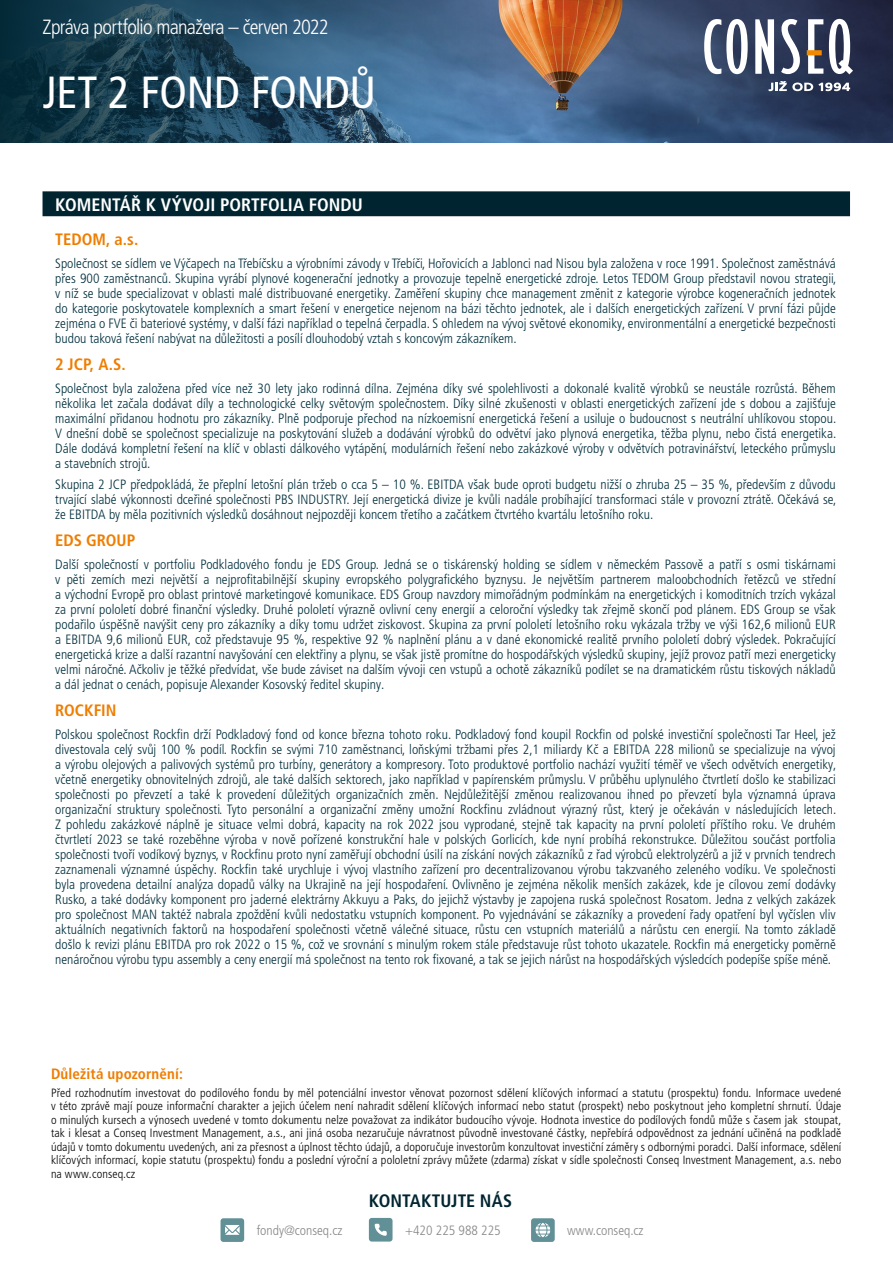
<style>
.page{position:relative;width:893px;height:1263px;background:#fff}
.page>*{position:absolute;margin:0;border:0;box-sizing:border-box;transform-origin:0 0}
.t1{font:condensed 45px "Frutiger LT Pro";letter-spacing:-.005em;color:#fff}
.t2{font:300 condensed 20.55px "Frutiger LT Pro";letter-spacing:-.035em;color:#fff}
.t3{font:700 condensed 18px "Frutiger LT Pro";color:#fff}
.t4{font:700 condensed 18px "Frutiger LT Pro";color:#002531}
.t5{font:700 condensed 16.5px "Frutiger LT Pro";color:#ef7d00}
.t6{font:700 condensed 15px "Frutiger LT Pro";letter-spacing:.01em;color:#ef7d00}
.t7{font:300 condensed 13.5px/15px "Frutiger LT Pro";color:#002f3d;text-align:justify}
.t8{font:300 condensed 13.5px "Frutiger LT Pro";color:#878787}
.t9{font:300 condensed 12px/13.5px "Frutiger LT Pro";letter-spacing:.01em;color:#000;text-align:justify}
</style>
<div class="page">
<img style="left:496px;top:0;width:397px;height:142px">
<svg style="left:0;top:0;width:496px;height:142px;background:#2a516c"></svg>
<svg style="left:808px;top:19px;width:15px;height:55px"></svg>
<svg style="left:704px;top:19px;width:44px;height:55px"></svg>
<svg style="left:755px;top:19px;width:19px;height:55px"></svg>
<svg style="left:781px;top:19px;width:19px;height:55px"></svg>
<svg style="left:829px;top:19px;width:24px;height:55px"></svg>
<div style="left:807px;top:50px;width:15px;height:5px;background:#f18a00"></div>
<svg style="left:769px;top:81px;width:81px;height:10px"></svg>
<svg style="left:220px;top:1218px;width:24px;height:24px"></svg>
<svg style="left:369px;top:1218px;width:24px;height:23px"></svg>
<svg style="left:531px;top:1218px;width:24px;height:24px"></svg>
<div style="left:43px;top:191px;width:807px;height:25px;background:#002531"></div>
<h2 class="t2" style="left:43px;top:15px;width:288px">Zpráva portfolio manažera – červen 2022</h2>
<h1 class="t1" style="left:43px;top:66px;width:335px">JET 2 FOND FONDŮ</h1>
<h3 class="t3" style="left:55px;top:194px;width:309px">KOMENTÁŘ K VÝVOJI PORTFOLIA FONDU</h3>
<p class="t5" style="left:55px;top:229px;width:85px">TEDOM, a.s.</p>
<p class="t7" style="left:55px;top:256px;width:782px">Společnost se sídlem ve Výčapech na Třebíčsku a výrobními závody v Třebíči, Hořovicích a Jablonci nad Nisou byla založena v roce 1991. Společnost zaměstnává přes 900 zaměstnanců. Skupina vyrábí plynové kogenerační jednotky a provozuje tepelně energetické zdroje. Letos TEDOM Group představil novou strategii, v níž se bude specializovat v oblasti malé distribuované energetiky. Zaměření skupiny chce management změnit z kategorie výrobce kogeneračních jednotek do kategorie poskytovatele komplexních a smart řešení v energetice nejenom na bázi těchto jednotek, ale i dalších energetických zařízení. V první fázi půjde zejména o FVE či bateriové systémy, v další fázi například o tepelná čerpadla. S ohledem na vývoj světové ekonomiky, environmentální a energetické bezpečnosti budou taková řešení nabývat na důležitosti a posílí dlouhodobý vztah s koncovým zákazníkem.</p>
<p class="t5" style="left:55px;top:354px;width:72px">2 JCP, A.S.</p>
<p class="t7" style="left:55px;top:381px;width:782px">Společnost byla založena před více než 30 lety jako rodinná dílna. Zejména díky své spolehlivosti a dokonalé kvalitě výrobků se neustále rozrůstá. Během několika let začala dodávat díly a technologické celky světovým společnostem. Díky silné zkušenosti v oblasti energetických zařízení jde s dobou a zajišťuje maximální přidanou hodnotu pro zákazníky. Plně podporuje přechod na nízkoemisní energetická řešení a usiluje o budoucnost s neutrální uhlíkovou stopou.<br>V dnešní době se společnost specializuje na poskytování služeb a dodávání výrobků do odvětví jako plynová energetika, těžba plynu, nebo čistá energetika.<br>Dále dodává kompletní řešení na klíč v oblasti dálkového vytápění, modulárních řešení nebo zakázkové výroby v odvětvích potravinářství, leteckého průmyslu a stavebních strojů.</p>
<p class="t7" style="left:55px;top:477px;width:783px">Skupina 2 JCP předpokládá, že přeplní letošní plán tržeb o cca 5 – 10 %. EBITDA však bude oproti budgetu nižší o zhruba 25 – 35 %, především z důvodu trvající slabé výkonnosti dceřiné společnosti PBS INDUSTRY. Její energetická divize je kvůli nadále probíhající transformaci stále v provozní ztrátě. Očekává se, že EBITDA by měla pozitivních výsledků dosáhnout nejpozději koncem třetího a začátkem čtvrtého kvartálu letošního roku.</p>
<p class="t5" style="left:55px;top:530px;width:82px">EDS GROUP</p>
<p class="t7" style="left:55px;top:557px;width:782px">Další společností v portfoliu Podkladového fondu je EDS Group. Jedná se o tiskárenský holding se sídlem v německém Passově a patří s osmi tiskárnami v pěti zemích mezi největší a nejprofitabilnější skupiny evropského polygrafického byznysu. Je největším partnerem maloobchodních řetězců ve střední a východní Evropě pro oblast printové marketingové komunikace. EDS Group navzdory mimořádným podmínkám na energetických i komoditních trzích vykázal za první pololetí dobré finanční výsledky. Druhé pololetí výrazně ovlivní ceny energií a celoroční výsledky tak zřejmě skončí pod plánem. EDS Group se však podařilo úspěšně navýšit ceny pro zákazníky a díky tomu udržet ziskovost. Skupina za první pololetí letošního roku vykázala tržby ve výši 162,6 milionů EUR a EBITDA 9,6 milionů EUR, což představuje 95 %, respektive 92 % naplnění plánu a v dané ekonomické realitě prvního pololetí dobrý výsledek. Pokračující energetická krize a další razantní navyšování cen elektřiny a plynu, se však jistě promítne do hospodářských výsledků skupiny, jejíž provoz patří mezi energeticky velmi náročné. Ačkoliv je těžké předvídat, vše bude záviset na dalším vývoji cen vstupů a ochotě zákazníků podílet se na dramatickém růstu tiskových nákladů a dál jednat o cenách, popisuje Alexander Kosovský ředitel skupiny.</p>
<p class="t5" style="left:55px;top:700px;width:63px">ROCKFIN</p>
<p class="t7" style="left:55px;top:727px;width:783px">Polskou společnost Rockfin drží Podkladový fond od konce března tohoto roku. Podkladový fond koupil Rockfin od polské investiční společnosti Tar Heel, jež divestovala celý svůj 100 % podíl. Rockfin se svými 710 zaměstnanci, loňskými tržbami přes 2,1 miliardy Kč a EBITDA 228 milionů se specializuje na vývoj a výrobu olejových a palivových systémů pro turbíny, generátory a kompresory. Toto produktové portfolio nachází využití téměř ve všech odvětvích energetiky, včetně energetiky obnovitelných zdrojů, ale také dalších sektorech, jako například v papírenském průmyslu. V průběhu uplynulého čtvrtletí došlo ke stabilizaci společnosti po převzetí a také k provedení důležitých organizačních změn. Nejdůležitější změnou realizovanou ihned po převzetí byla významná úprava organizační struktury společnosti. Tyto personální a organizační změny umožní Rockfinu zvládnout výrazný růst, který je očekáván v následujících letech.<br>Z pohledu zakázkové náplně je situace velmi dobrá, kapacity na rok 2022 jsou vyprodané, stejně tak kapacity na první pololetí příštího roku. Ve druhém čtvrtletí 2023 se také rozeběhne výroba v nově pořízené konstrukční hale v polských Gorlicích, kde nyní probíhá rekonstrukce. Důležitou součást portfolia společnosti tvoří vodíkový byznys, v Rockfinu proto nyní zaměřují obchodní úsilí na získání nových zákazníků z řad výrobců elektrolyzérů a již v prvních tendrech zaznamenali významné úspěchy. Rockfin také urychluje i vývoj vlastního zařízení pro decentralizovanou výrobu takzvaného zeleného vodíku. Ve společnosti byla provedena detailní analýza dopadů války na Ukrajině na její hospodaření. Ovlivněno je zejména několik menších zakázek, kde je cílovou zemí dodávky Rusko, a také dodávky komponent pro jaderné elektrárny Akkuyu a Paks, do jejichž výstavby je zapojena ruská společnost Rosatom. Jedna z velkých zakázek pro společnost MAN taktéž nabrala zpoždění kvůli nedostatku vstupních komponent. Po vyjednávání se zákazníky a provedení řady opatření byl vyčíslen vliv aktuálních negativních faktorů na hospodaření společnosti včetně válečné situace, růstu cen vstupních materiálů a nárůstu cen energií. Na tomto základě došlo k revizi plánu EBITDA pro rok 2022 o 15 %, což ve srovnání s minulým rokem stále představuje růst tohoto ukazatele. Rockfin má energeticky poměrně nenáročnou výrobu typu assembly a ceny energií má společnost na tento rok fixované, a tak se jejich nárůst na hospodářských výsledcích podepíše spíše méně.</p>
<p class="t6" style="left:51px;top:1065px;width:133px">Důležitá upozornění:</p>
<p class="t9" style="left:51px;top:1086px;width:792px">Před rozhodnutím investovat do podílového fondu by měl potenciální investor věnovat pozornost sdělení klíčových informací a statutu (prospektu) fondu. Informace uvedené v této zprávě mají pouze informační charakter a jejich účelem není nahradit sdělení klíčových informací nebo statut (prospekt) nebo poskytnout jeho kompletní shrnutí. Údaje o minulých kursech a výnosech uvedené v tomto dokumentu nelze považovat za indikátor budoucího vývoje. Hodnota investice do podílových fondů může s časem jak stoupat, tak i klesat a Conseq Investment Management, a.s., ani jiná osoba nezaručuje návratnost původně investované částky, nepřebírá odpovědnost za jednání učiněná na podkladě údajů v tomto dokumentu uvedených, ani za přesnost a úplnost těchto údajů, a doporučuje investorům konzultovat investiční záměry s odbornými poradci. Další informace, sdělení klíčových informací, kopie statutu (prospektu) fondu a poslední výroční a pololetní zprávy můžete (zdarma) získat v sídle společnosti Conseq Investment Management, a.s. nebo na www.conseq.cz</p>
<h3 class="t4" style="left:369px;top:1190px;width:145px">KONTAKTUJTE NÁS</h3>
<p class="t8" style="left:257px;top:1222px;width:87px">fondy@conseq.cz</p>
<p class="t8" style="left:405px;top:1222px;width:97px">+420 225 988 225</p>
<p class="t8" style="left:567px;top:1222px;width:78px">www.conseq.cz</p>
</div>
